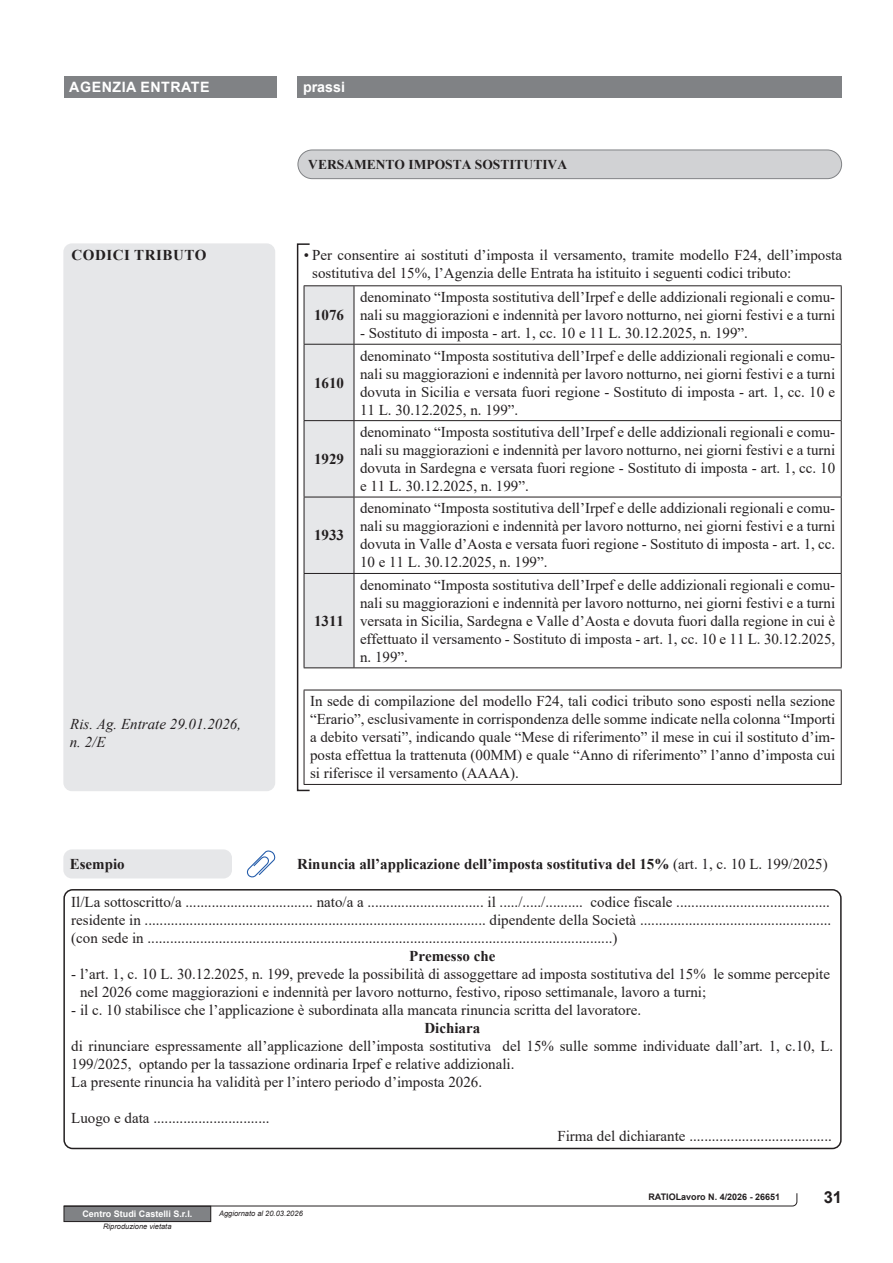
<style>
.page{position:relative;width:893px;height:1263px;background:#fff}
.page>*{position:absolute;margin:0;border:0;box-sizing:border-box;transform-origin:0 0}
.t1{font:700 16.5px "Arial";color:#231f20}
.t2{font:15px/18px "Times New Roman";color:#231f20;text-align:justify}
.t3{font:700 15px "Times New Roman";color:#231f20}
.t4{font:italic 15px/18px "Times New Roman";color:#231f20}
.t5{font:700 15px "Times New Roman";letter-spacing:.035em;color:#231f20}
.t6{font:700 14.25px "Arial";letter-spacing:.035em;color:#fff}
.t7{font:700 13.5px "Times New Roman";color:#231f20}
.t8{font:700 9px "Arial";color:#231f20}
.t9{font:700 9px "Arial";color:#fff}
.t10{font:italic 7.5px "Arial";color:#231f20}
.s1{font-weight:400}
</style>
<div class="page">
<div style="left:64px;top:1206px;width:147px;height:15px;background:#808285"></div>
<div style="left:64px;top:1206px;width:147px;height:16px;border:1px solid #231f20"></div>
<svg style="left:63px;top:1193px;width:735px;height:14px"></svg>
<div style="left:64px;top:77px;width:212px;height:21px;background:#808285"></div>
<div style="left:298px;top:77px;width:544px;height:21px;background:#808285"></div>
<div style="left:298px;top:150px;width:544px;height:29px;background:#d1d2d4;border-radius:14px"></div>
<div style="left:298px;top:150px;width:544px;height:29px;border:1px solid #808285;border-radius:14px"></div>
<div style="left:63px;top:243px;width:212px;height:548px;background:#e6e7e9;border-radius:9px"></div>
<svg style="left:304px;top:286px;width:537px;height:498px"></svg>
<hr style="left:304px;top:285px;width:50px;height:1px;background:#231f20">
<hr style="left:304px;top:286px;width:1px;height:58px;background:#231f20">
<hr style="left:354px;top:285px;width:488px;height:1px;background:#231f20">
<hr style="left:354px;top:286px;width:1px;height:58px;background:#231f20">
<hr style="left:841px;top:286px;width:1px;height:58px;background:#231f20">
<hr style="left:304px;top:344px;width:50px;height:1px;background:#231f20">
<hr style="left:304px;top:345px;width:1px;height:75px;background:#231f20">
<hr style="left:354px;top:344px;width:488px;height:1px;background:#231f20">
<hr style="left:354px;top:345px;width:1px;height:75px;background:#231f20">
<hr style="left:841px;top:345px;width:1px;height:75px;background:#231f20">
<hr style="left:304px;top:420px;width:50px;height:1px;background:#231f20">
<hr style="left:304px;top:421px;width:1px;height:76px;background:#231f20">
<hr style="left:354px;top:420px;width:488px;height:1px;background:#231f20">
<hr style="left:354px;top:421px;width:1px;height:76px;background:#231f20">
<hr style="left:841px;top:421px;width:1px;height:76px;background:#231f20">
<hr style="left:304px;top:497px;width:50px;height:1px;background:#231f20">
<hr style="left:304px;top:497px;width:1px;height:76px;background:#231f20">
<hr style="left:354px;top:497px;width:488px;height:1px;background:#231f20">
<hr style="left:354px;top:497px;width:1px;height:76px;background:#231f20">
<hr style="left:841px;top:497px;width:1px;height:76px;background:#231f20">
<hr style="left:304px;top:573px;width:50px;height:1px;background:#231f20">
<hr style="left:304px;top:574px;width:1px;height:93px;background:#231f20">
<hr style="left:354px;top:573px;width:488px;height:1px;background:#231f20">
<hr style="left:354px;top:574px;width:1px;height:93px;background:#231f20">
<hr style="left:841px;top:574px;width:1px;height:93px;background:#231f20">
<hr style="left:304px;top:667px;width:50px;height:1px;background:#231f20">
<hr style="left:354px;top:667px;width:488px;height:1px;background:#231f20">
<hr style="left:304px;top:690px;width:50px;height:1px;background:#231f20">
<hr style="left:304px;top:690px;width:1px;height:94px;background:#231f20">
<hr style="left:354px;top:690px;width:488px;height:1px;background:#231f20">
<hr style="left:841px;top:690px;width:1px;height:94px;background:#231f20">
<hr style="left:304px;top:784px;width:50px;height:1px;background:#231f20">
<hr style="left:354px;top:784px;width:488px;height:1px;background:#231f20">
<div style="left:297px;top:243px;width:13px;height:548px;border:2px solid #231f20"></div>
<div style="left:63px;top:889px;width:779px;height:260px;border:2px solid #231f20;border-radius:9px"></div>
<div style="left:63px;top:849px;width:169px;height:29px;background:#e6e7e9;border-radius:9px"></div>
<svg style="left:246px;top:850px;width:30px;height:28px"></svg>
<p class="t6" style="left:69px;top:82px;width:142px">AGENZIA ENTRATE</p>
<p class="t6" style="left:303px;top:82px;width:43px">prassi</p>
<p class="t5" style="left:72px;top:250px;width:137px">CODICI TRIBUTO</p>
<p class="t4" style="left:70px;top:716px;width:173px">Ris. Ag. Entrate 29.01.2026, n. 2/E</p>
<p class="t7" style="left:308px;top:160px;width:260px">VERSAMENTO IMPOSTA SOSTITUTIVA</p>
<p class="t2" style="left:312px;top:248px;width:531px;text-indent:-9px">• Per consentire ai sostituti d’imposta il versamento, tramite modello F24, dell’imposta sostitutiva del 15%, l’Agenzia delle Entrata ha istituito i seguenti codici tributo:</p>
<p class="t3" style="left:314px;top:310px;width:31px">1076</p>
<p class="t2" style="left:360px;top:290px;width:477px">denominato “Imposta sostitutiva dell’Irpef e delle addizionali regionali e comu&shy;nali su maggiorazioni e indennità per lavoro notturno, nei giorni festivi e a turni</p>
<p class="t2" style="left:360px;top:326px;width:389px">- Sostituto di imposta - art. 1, cc. 10 e 11 L. 30.12.2025, n. 199”.</p>
<p class="t3" style="left:314px;top:377px;width:31px">1610</p>
<p class="t3" style="left:314px;top:454px;width:31px">1929</p>
<p class="t3" style="left:314px;top:530px;width:31px">1933</p>
<p class="t2" style="left:360px;top:348px;width:477px">denominato “Imposta sostitutiva dell’Irpef e delle addizionali regionali e comu&shy;nali su maggiorazioni e indennità per lavoro notturno, nei giorni festivi e a turni dovuta in Sicilia e versata fuori regione - Sostituto di imposta - art. 1, cc. 10 e 11 L. 30.12.2025, n. 199”.</p>
<p class="t2" style="left:360px;top:424px;width:477px">denominato “Imposta sostitutiva dell’Irpef e delle addizionali regionali e comu&shy;nali su maggiorazioni e indennità per lavoro notturno, nei giorni festivi e a turni dovuta in Sardegna e versata fuori regione - Sostituto di imposta - art. 1, cc. 10 e 11 L. 30.12.2025, n. 199”.</p>
<p class="t2" style="left:360px;top:501px;width:477px">denominato “Imposta sostitutiva dell’Irpef e delle addizionali regionali e comu&shy;nali su maggiorazioni e indennità per lavoro notturno, nei giorni festivi e a turni dovuta in Valle d’Aosta e versata fuori regione - Sostituto di imposta - art. 1, cc.<br>10 e 11 L. 30.12.2025, n. 199”.</p>
<p class="t2" style="left:360px;top:577px;width:477px">denominato “Imposta sostitutiva dell’Irpef e delle addizionali regionali e comu&shy;nali su maggiorazioni e indennità per lavoro notturno, nei giorni festivi e a turni versata in Sicilia, Sardegna e Valle d’Aosta e dovuta fuori dalla regione in cui è effettuato il versamento - Sostituto di imposta - art. 1, cc. 10 e 11 L. 30.12.2025, n. 199”.</p>
<p class="t2" style="left:310px;top:694px;width:527px">In sede di compilazione del modello F24, tali codici tributo sono esposti nella sezione “Erario”, esclusivamente in corrispondenza delle somme indicate nella colonna “Importi a debito versati”, indicando quale “Mese di riferimento” il mese in cui il sostituto d’im&shy;posta effettua la trattenuta (00MM) e quale “Anno di riferimento” l’anno d’imposta cui si riferisce il versamento (AAAA).</p>
<p class="t3" style="left:314px;top:615px;width:31px">1311</p>
<p class="t3" style="left:70px;top:859px;width:57px">Esempio</p>
<p class="t3" style="left:297px;top:859px;width:532px">Rinuncia all’applicazione dell’imposta sostitutiva del 15% <span class="s1">(art. 1, c. 10 L. 199/2025)</span></p>
<p class="t2" style="left:71px;top:895px;width:761px">Il/La sottoscritto/a .................................. nato/a a ............................... il ...../...../.......... codice fiscale ......................................... residente in ........................................................................................... dipendente della Società ................................................... (con sede in ............................................................................................................................)</p>
<p class="t3" style="left:409px;top:951px;width:88px">Premesso che</p>
<p class="t2" style="left:80px;top:967px;width:751px;text-indent:-9px">- l’art. 1, c. 10 L. 30.12.2025, n. 199, prevede la possibilità di assoggettare ad imposta sostitutiva del 15% le somme percepite nel 2026 come maggiorazioni e indennità per lavoro notturno, festivo, riposo settimanale, lavoro a turni;</p>
<p class="t2" style="left:71px;top:1003px;width:571px">- il c. 10 stabilisce che l’applicazione è subordinata alla mancata rinuncia scritta del lavoratore.</p>
<p class="t3" style="left:424px;top:1023px;width:57px">Dichiara</p>
<p class="t2" style="left:71px;top:1039px;width:764px;text-align:left">di rinunciare espressamente all’applicazione dell’imposta sostitutiva del 15% sulle somme individuate dall’art. 1, c.10, L.<br>199/2025, optando per la tassazione ordinaria Irpef e relative addizionali.<br>La presente rinuncia ha validità per l’intero periodo d’imposta 2026.</p>
<p class="t2" style="left:71px;top:1111px;width:200px">Luogo e data ...............................</p>
<p class="t2" style="left:557px;top:1129px;width:276px">Firma del dichiarante ......................................</p>
<p class="t9" style="left:82px;top:1210px;width:112px">Centro Studi Castelli S.r.l.</p>
<p class="t10" style="left:103px;top:1223px;width:70px">Riproduzione vietata</p>
<p class="t10" style="left:219px;top:1211px;width:85px">Aggiornato al 20.03.2026</p>
<p class="t8" style="left:648px;top:1193px;width:133px">RATIOLavoro N. 4/2026 - 26651</p>
<p class="t1" style="left:824px;top:1187px;width:20px">31</p>
</div>
